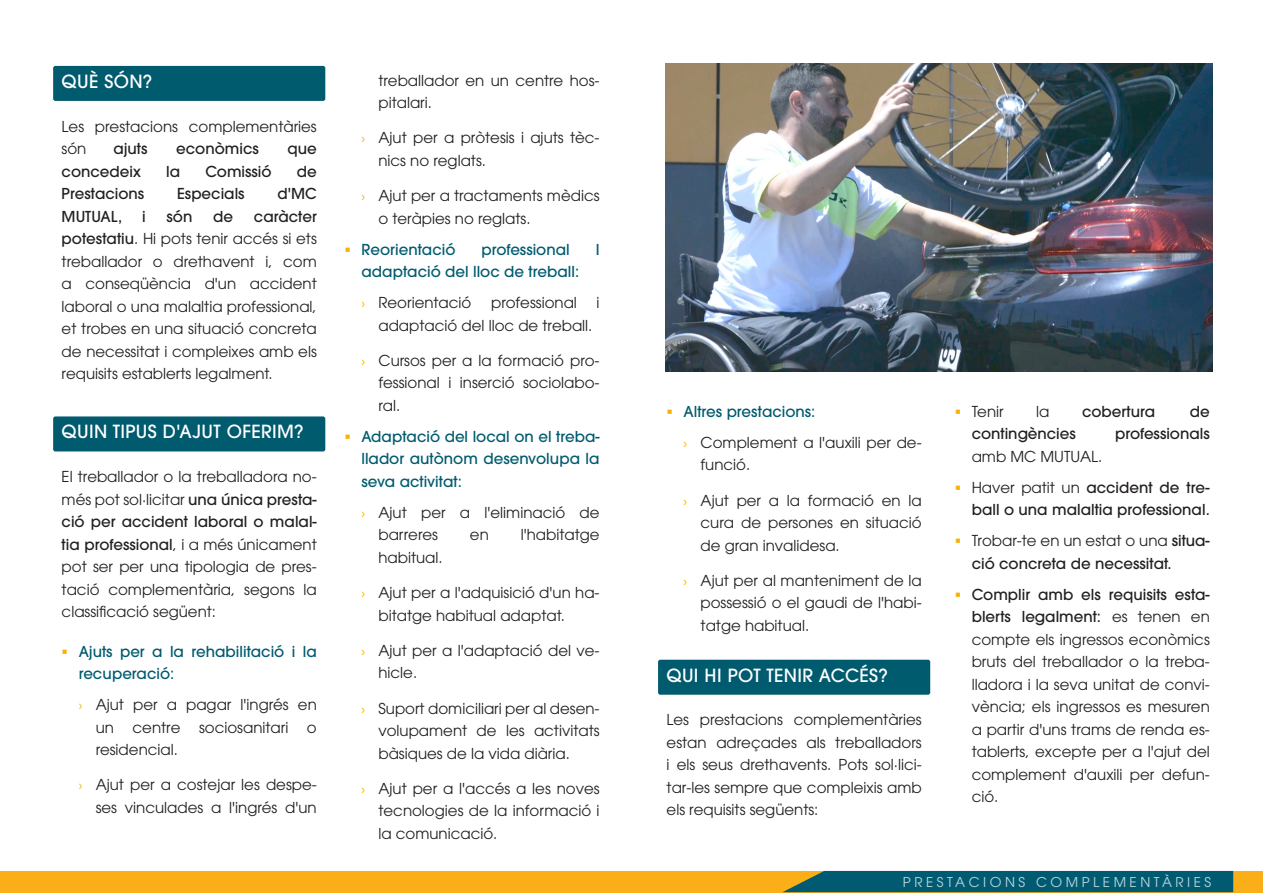
<style>
.page{position:relative;width:1263px;height:893px;background:#fff}
.page>*{position:absolute;margin:0;border:0;box-sizing:border-box;transform-origin:0 0}
.párrafo_TÍTULO_2{font:500 18px "ITC Avant Garde Std";letter-spacing:.02em;color:#fff}
.t1{font:15px/22.5px "ITC Avant Garde Pro";color:#231f20;text-align:justify}
.t2{font:500 15px/22.5px "ITC Avant Garde Std";color:#231f20}
.t3{font:500 15px/22.5px "ITC Avant Garde Std";color:#005b6f}
.t4{font:13.5px "ITC Avant Garde Pro";letter-spacing:.26em;color:#bfd6db}
.s1{font-family:"ITC Avant Garde Std";font-weight:500}
.s2{font-family:"Myriad Pro";font-size:14.25px;color:#f9b200}
.s3{font-family:"ITC Avant Garde Pro";font-weight:400}
</style>
<div class="page">
<div style="left:53px;top:66px;width:272px;height:35px;background:#005b6f"></div>
<div style="left:53px;top:416px;width:272px;height:35px;background:#005b6f"></div>
<div style="left:658px;top:660px;width:272px;height:35px;background:#005b6f"></div>
<div style="left:0;top:871px;width:1263px;height:21px;background:#faaf18"></div>
<div style="left:783px;top:871px;width:450px;height:21px;background:#005b72"></div>
<img style="left:665px;top:64px;width:548px;height:308px">
<p class="párrafo_TÍTULO_2" style="left:62px;top:70px;width:92px">QUÈ SÓN?</p>
<p class="t1" style="left:62px;top:115px;width:257px">Les prestacions complementàries són</p>
<p class="t2" style="left:113px;top:137px;width:36px">ajuts</p>
<p class="t2" style="left:176px;top:137px;width:84px">econòmics</p>
<p class="t2" style="left:287px;top:137px;width:31px">que</p>
<p class="t2" style="left:62px;top:160px;width:81px">concedeix</p>
<p class="t2" style="left:166px;top:160px;width:15px">la</p>
<p class="t2" style="left:205px;top:160px;width:68px">Comissió</p>
<p class="t2" style="left:297px;top:160px;width:21px">de</p>
<p class="t2" style="left:62px;top:182px;width:84px">Prestacions</p>
<p class="t2" style="left:177px;top:182px;width:69px">Especials</p>
<p class="t2" style="left:277px;top:182px;width:41px">d'MC</p>
<p class="t2" style="left:62px;top:205px;width:62px">MUTUAL,</p>
<p class="t2" style="left:142px;top:205px;width:5px">i</p>
<p class="t2" style="left:167px;top:205px;width:27px">són</p>
<p class="t2" style="left:213px;top:205px;width:21px">de</p>
<p class="t1" style="left:62px;top:205px;width:257px;text-indent:192px"><span class="s1">caràcter potestatiu</span>. Hi pots tenir accés si ets treballador o drethavent i, com a conseqüència d'un accident laboral o una malaltia professional, et trobes en una situació concreta de necessitat i compleixes amb els requisits establerts legalment.</p>
<p class="párrafo_TÍTULO_2" style="left:62px;top:420px;width:243px">QUIN TIPUS D'AJUT OFERIM?</p>
<p class="t1" style="left:62px;top:465px;width:257px">El treballador o la treballadora no&shy;més pot sol·licitar <span class="s1">una única presta&shy;ció per accident laboral o malal&shy;tia professional</span>, i a més únicament pot ser per una tipologia de pres&shy;tació complementària, segons la classificació següent:</p>
<p class="t3" style="left:79px;top:640px;width:240px">Ajuts per a la rehabilitació i la recuperació:</p>
<p class="t1" style="left:96px;top:693px;width:223px;text-indent:-17px"><span class="s2">›</span> Ajut per a pagar l'ingrés en un centre sociosanitari o residencial.</p>
<p class="t1" style="left:79px;top:773px;width:240px;text-align:right"><span class="s2">›</span> Ajut per a costejar les despe&shy;ses vinculades a l'ingrés d'un</p>
<p class="t1" style="left:378px;top:69px;width:223px">treballador en un centre hos&shy;pitalari.</p>
<p class="t1" style="left:378px;top:126px;width:223px;text-indent:-17px"><span class="s2">›</span> Ajut per a pròtesis i ajuts tèc&shy;nics no reglats.</p>
<p class="t1" style="left:378px;top:184px;width:223px;text-indent:-17px"><span class="s2">›</span> Ajut per a tractaments mèdics o teràpies no reglats.</p>
<p class="t3" style="left:361px;top:238px;width:95px">Reorientació</p>
<p class="t3" style="left:481px;top:238px;width:90px">professional</p>
<p class="t3" style="left:596px;top:238px;width:5px">I</p>
<p class="t3" style="left:361px;top:260px;width:219px">adaptació del lloc de treball:</p>
<p class="t1" style="left:361px;top:291px;width:111px"><span class="s2">›</span> Reorientació</p>
<p class="t1" style="left:491px;top:291px;width:87px">professional</p>
<p class="t1" style="left:597px;top:291px;width:4px">i</p>
<p class="t1" style="left:378px;top:314px;width:215px">adaptació del lloc de treball.</p>
<p class="t1" style="left:378px;top:349px;width:223px;text-indent:-17px"><span class="s2">›</span> Cursos per a la formació pro&shy;fessional i inserció sociolabo&shy;ral.</p>
<p class="t3" style="left:361px;top:425px;width:240px;text-align:justify">Adaptació del local on el treba&shy;llador autònom desenvolupa la seva activitat:</p>
<p class="t1" style="left:378px;top:501px;width:223px;text-indent:-17px"><span class="s2">›</span> Ajut per a l'eliminació de barreres</p>
<p class="t1" style="left:470px;top:523px;width:20px">en</p>
<p class="t1" style="left:521px;top:523px;width:80px">l'habitatge</p>
<p class="t1" style="left:378px;top:546px;width:66px">habitual.</p>
<p class="t1" style="left:378px;top:581px;width:223px;text-indent:-17px"><span class="s2">›</span> Ajut per a l'adquisició d'un ha&shy;bitatge habitual adaptat.</p>
<p class="t1" style="left:378px;top:639px;width:223px;text-indent:-17px"><span class="s2">›</span> Ajut per a l'adaptació del ve&shy;hicle.</p>
<p class="t1" style="left:378px;top:697px;width:223px;text-indent:-17px"><span class="s2">›</span> Suport domiciliari per al desen&shy;volupament de les activitats bàsiques de la vida diària.</p>
<p class="t1" style="left:378px;top:777px;width:223px;text-indent:-17px"><span class="s2">›</span> Ajut per a l'accés a les noves tecnologies de la informació i la comunicació.</p>
<p class="t3" style="left:684px;top:400px;width:133px">Altres prestacions:</p>
<p class="t1" style="left:701px;top:431px;width:223px;text-indent:-17px"><span class="s2">›</span> Complement a l'auxili per de&shy;funció.</p>
<p class="t1" style="left:701px;top:489px;width:223px;text-indent:-17px"><span class="s2">›</span> Ajut per a la formació en la cura de persones en situació de gran invalidesa.</p>
<p class="t1" style="left:701px;top:569px;width:223px;text-indent:-17px"><span class="s2">›</span> Ajut per al manteniment de la possessió o el gaudi de l'habi&shy;tatge habitual.</p>
<p class="párrafo_TÍTULO_2" style="left:666px;top:663px;width:223px">QUI HI POT TENIR ACCÉS?</p>
<p class="t1" style="left:666px;top:708px;width:257px">Les prestacions complementàries estan adreçades als treballadors i els seus drethavents. Pots sol·lici&shy;tar-les sempre que compleixis amb els requisits següents:</p>
<p class="t1" style="left:972px;top:400px;width:34px">Tenir</p>
<p class="t1" style="left:1036px;top:400px;width:15px">la</p>
<p class="t2" style="left:1082px;top:400px;width:75px">cobertura</p>
<p class="t2" style="left:1190px;top:400px;width:21px">de</p>
<p class="t2" style="left:972px;top:422px;width:106px">contingències</p>
<p class="t2" style="left:1115px;top:422px;width:96px">professionals</p>
<p class="t1" style="left:972px;top:445px;width:132px">amb MC MUTUAL.</p>
<p class="t2" style="left:972px;top:476px;width:240px"><span class="s3">Haver patit un</span> accident de tre&shy;ball o una malaltia professional.</p>
<p class="t2" style="left:972px;top:529px;width:240px"><span class="s3">Trobar-te en un estat o una</span> situa&shy;ció concreta de necessitat.</p>
<p class="t1" style="left:972px;top:583px;width:240px"><span class="s1">Complir amb els requisits esta&shy;blerts legalment:</span> es tenen en compte els ingressos econòmics bruts del treballador o la treba&shy;lladora i la seva unitat de convi&shy;vència; els ingressos es mesuren a partir d'uns trams de renda es&shy;tablerts, excepte per a l'ajut del complement d'auxili per defun&shy;ció.</p>
<p class="t4" style="left:903px;top:873px;width:310px">PRESTACIONS COMPLEMENTÀRIES</p>
</div>
